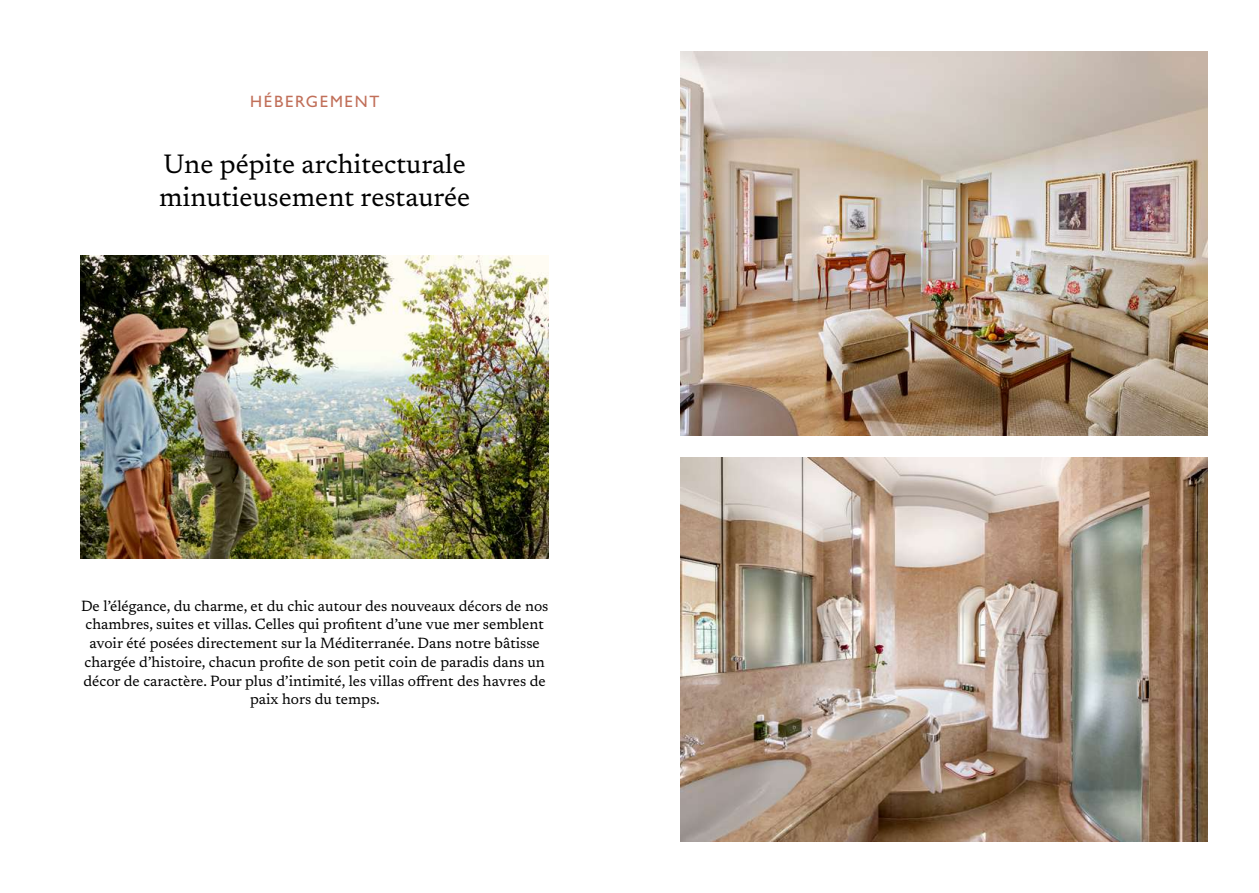
<style>
.page{position:relative;width:1259px;height:893px;background:#fff}
.page>*{position:absolute;margin:0;border:0;box-sizing:border-box;transform-origin:0 0}
.t1{font:27px/32.4px "Newsreader";color:#000}
.t2{font:500 16.5px "Gill Sans MT Pro";letter-spacing:.1em;color:#c16f59}
.t3{font:15px/18.8px "Newsreader";color:#000;text-align:center}
</style>
<div class="page">
<img style="left:81px;top:255px;width:468px;height:303px">
<img style="left:680px;top:457px;width:528px;height:385px">
<img style="left:680px;top:51px;width:528px;height:385px">
<p class="t2" style="left:250px;top:91px;width:131px">HÉBERGEMENT</p>
<h1 class="t1" style="left:159px;top:146px;width:313px">Une pépite architecturale minutieusement restaurée</h1>
<p class="t3" style="left:81px;top:595px;width:469px">De l’élégance, du charme, et du chic autour des nouveaux décors de nos chambres, suites et villas. Celles qui profitent d’une vue mer semblent avoir été posées directement sur la Méditerranée. Dans notre bâtisse chargée d’histoire, chacun profite de son petit coin de paradis dans un décor de caractère. Pour plus d’intimité, les villas offrent des havres de paix hors du temps.</p>
</div>
